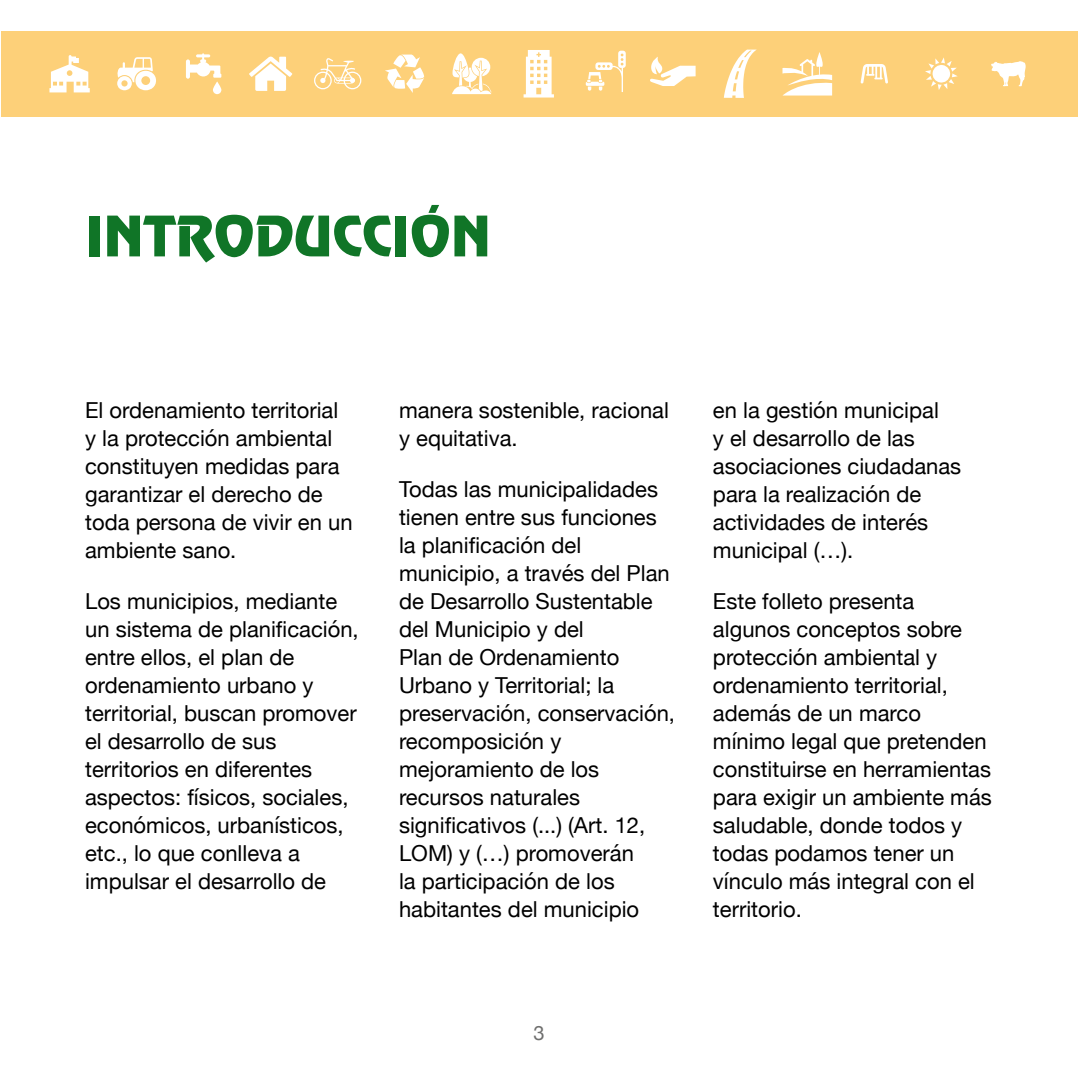
<style>
.page{position:relative;width:1078px;height:1078px;background:#fff}
.page>*{position:absolute;margin:0;border:0;box-sizing:border-box;transform-origin:0 0}
.t1{font:50px "Billboard";letter-spacing:.01em;color:#107527}
.t2{font:22px/28px "Helvetica Neue";color:#000}
.t3{font:20px "Helvetica Neue";color:#6f6f6e}
</style>
<div class="page">
<div style="left:1px;top:31px;width:1076px;height:85px;background:#fdd079"></div>
<svg style="left:452px;top:53px;width:39px;height:41px"></svg>
<svg style="left:650px;top:57px;width:45px;height:29px"></svg>
<svg style="left:585px;top:51px;width:40px;height:41px"></svg>
<svg style="left:523px;top:50px;width:31px;height:47px"></svg>
<svg style="left:925px;top:57px;width:32px;height:33px"></svg>
<svg style="left:723px;top:50px;width:33px;height:48px"></svg>
<svg style="left:860px;top:64px;width:27px;height:20px"></svg>
<svg style="left:782px;top:52px;width:49px;height:43px"></svg>
<svg style="left:991px;top:61px;width:34px;height:25px"></svg>
<svg style="left:385px;top:54px;width:39px;height:39px"></svg>
<svg style="left:314px;top:58px;width:47px;height:31px"></svg>
<svg style="left:249px;top:57px;width:43px;height:34px"></svg>
<svg style="left:186px;top:53px;width:35px;height:26px"></svg>
<svg style="left:213px;top:81px;width:8px;height:13px"></svg>
<svg style="left:117px;top:57px;width:39px;height:33px"></svg>
<svg style="left:49px;top:55px;width:41px;height:37px"></svg>
<h1 class="t1" style="left:85px;top:203px;width:407px">INTRODUCCIÓN</h1>
<p class="t2" style="left:85px;top:397px;width:269px">El ordenamiento territorial y la protección ambiental constituyen medidas para garantizar el derecho de toda persona de vivir en un ambiente sano.</p>
<p class="t2" style="left:85px;top:588px;width:275px">Los municipios, mediante un sistema de planificación, entre ellos, el plan de ordenamiento urbano y territorial, buscan promover el desarrollo de sus territorios en diferentes aspectos: físicos, sociales, económicos, urbanísticos, etc., lo que conlleva a impulsar el desarrollo de</p>
<p class="t2" style="left:399px;top:397px;width:271px">manera sostenible, racional y equitativa.</p>
<p class="t2" style="left:399px;top:476px;width:277px">Todas las municipalidades tienen entre sus funciones la planificación del municipio, a través del Plan de Desarrollo Sustentable del Municipio y del<br>Plan de Ordenamiento<br>Urbano y Territorial; la preservación, conservación, recomposición y mejoramiento de los recursos naturales significativos (...) (Art. 12,<br>LOM) y (…) promoverán<br>la participación de los habitantes del municipio</p>
<p class="t2" style="left:712px;top:397px;width:250px">en la gestión municipal<br>y el desarrollo de las asociaciones ciudadanas para la realización de actividades de interés municipal (…).</p>
<p class="t2" style="left:712px;top:588px;width:280px">Este folleto presenta algunos conceptos sobre protección ambiental y ordenamiento territorial, además de un marco mínimo legal que pretenden constituirse en herramientas para exigir un ambiente más saludable, donde todos y todas podamos tener un vínculo más integral con el territorio.</p>
<p class="t3" style="left:533px;top:1018px;width:13px">3</p>
</div>
